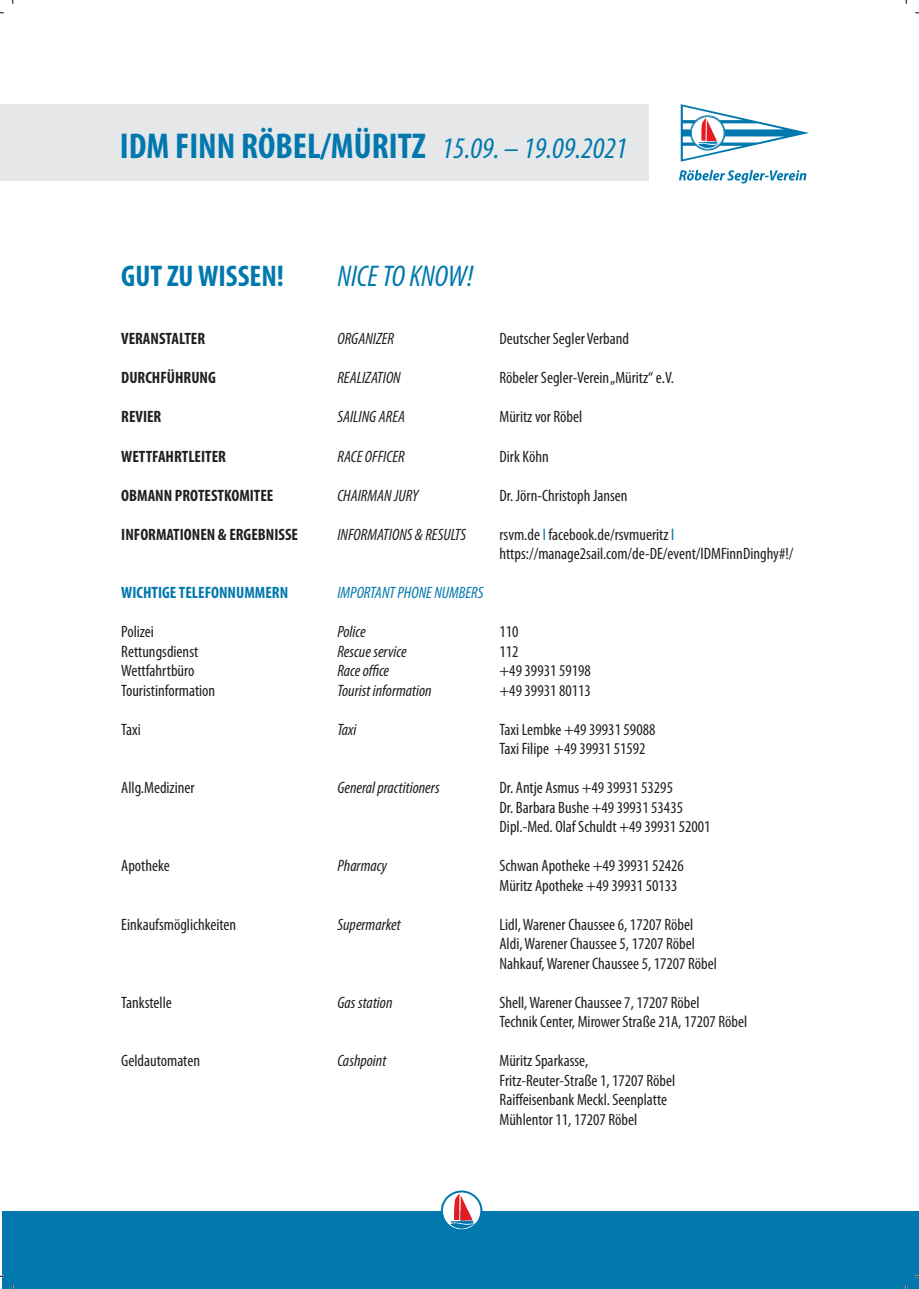
<style>
.page{position:relative;width:919px;height:1289px;background:#fff}
.page>*{position:absolute;margin:0;border:0;box-sizing:border-box;transform-origin:0 0}
.t1{font:700 condensed 36px "Myriad Pro";color:#0078ae}
.t2{font:700 condensed 30px "Myriad Pro";color:#0078ae}
.t3{font:italic condensed 30px "Myriad Pro";color:#0078ae}
.t4{font:condensed 16.5px/19.5px "Myriad Pro";color:#231f20}
.t5{font:italic condensed 16.5px "Myriad Pro";color:#231f20}
.t6{font:700 condensed 16.5px "Myriad Pro";color:#231f20}
.t7{font:700 condensed 16.5px "Myriad Pro";color:#0078ae}
.t8{font:italic condensed 16.5px "Myriad Pro";color:#0078ae}
.s1{font-weight:400;font-style:italic;font-size:30px}
.s2{color:#0078ae}
</style>
<div class="page">
<div style="left:0;top:104px;width:648px;height:77px;background:#e6e7e9"></div>
<svg style="left:680px;top:104px;width:129px;height:58px"></svg>
<svg style="left:679px;top:170px;width:127px;height:13px"></svg>
<div style="left:2px;top:1210px;width:916px;height:78px;background:#0078ae"></div>
<svg style="left:441px;top:1190px;width:41px;height:40px"></svg>
<h1 class="t1" style="left:120px;top:123px;width:509px">IDM FINN RÖBEL/MÜRITZ <span class="s1">15.09. – 19.09.2021</span></h1>
<h2 class="t2" style="left:121px;top:257px;width:164px">GUT ZU WISSEN!</h2>
<h2 class="t3" style="left:337px;top:258px;width:137px">NICE TO KNOW!</h2>
<p class="t6" style="left:121px;top:328px;width:85px">VERANSTALTER</p>
<p class="t5" style="left:337px;top:329px;width:58px">ORGANIZER</p>
<p class="t4" style="left:499px;top:329px;width:131px">Deutscher Segler Verband</p>
<p class="t6" style="left:121px;top:367px;width:96px">DURCHFÜHRUNG</p>
<p class="t5" style="left:337px;top:368px;width:65px">REALIZATION</p>
<p class="t4" style="left:499px;top:368px;width:176px">Röbeler Segler-Verein „Müritz“ e.V.</p>
<p class="t6" style="left:121px;top:406px;width:42px">REVIER</p>
<p class="t5" style="left:337px;top:407px;width:69px">SAILING AREA</p>
<p class="t4" style="left:499px;top:407px;width:84px">Müritz vor Röbel</p>
<p class="t6" style="left:121px;top:445px;width:106px">WETTFAHRTLEITER</p>
<p class="t5" style="left:337px;top:446px;width:69px">RACE OFFICER</p>
<p class="t4" style="left:499px;top:446px;width:51px">Dirk Köhn</p>
<p class="t6" style="left:121px;top:484px;width:154px">OBMANN PROTESTKOMITEE</p>
<p class="t5" style="left:337px;top:485px;width:83px">CHAIRMAN JURY</p>
<p class="t4" style="left:499px;top:485px;width:130px">Dr. Jörn-Christoph Jansen</p>
<p class="t6" style="left:121px;top:523px;width:178px">INFORMATIONEN &amp; ERGEBNISSE</p>
<p class="t5" style="left:337px;top:524px;width:130px">INFORMATIONS &amp; RESULTS</p>
<p class="t4" style="left:499px;top:524px;width:295px">rsvm.de <span class="s2">l</span> facebook.de/rsvmueritz <span class="s2">l </span>https://manage2sail.com/de-DE/event/IDMFinnDinghy#!/</p>
<p class="t7" style="left:121px;top:582px;width:168px">WICHTIGE TELEFONNUMMERN</p>
<p class="t8" style="left:337px;top:582px;width:148px">IMPORTANT PHONE NUMBERS</p>
<p class="t4" style="left:121px;top:621px;width:34px">Polizei</p>
<p class="t5" style="left:337px;top:621px;width:30px">Police</p>
<p class="t4" style="left:499px;top:621px;width:21px">110</p>
<p class="t4" style="left:121px;top:641px;width:79px">Rettungsdienst</p>
<p class="t5" style="left:337px;top:641px;width:71px">Rescue service</p>
<p class="t4" style="left:499px;top:641px;width:21px">112</p>
<p class="t4" style="left:121px;top:660px;width:75px">Wettfahrtbüro</p>
<p class="t5" style="left:337px;top:660px;width:53px">Race office</p>
<p class="t4" style="left:499px;top:660px;width:93px">+49 39931 59198</p>
<p class="t4" style="left:121px;top:680px;width:95px">Touristinformation</p>
<p class="t5" style="left:337px;top:680px;width:96px">Tourist information</p>
<p class="t4" style="left:499px;top:680px;width:93px">+49 39931 80113</p>
<p class="t4" style="left:121px;top:719px;width:21px">Taxi</p>
<p class="t5" style="left:337px;top:719px;width:20px">Taxi</p>
<p class="t4" style="left:499px;top:719px;width:157px">Taxi Lembke +49 39931 59088<br>Taxi Filipe +49 39931 51592</p>
<p class="t4" style="left:121px;top:777px;width:75px">Allg.Mediziner</p>
<p class="t5" style="left:337px;top:777px;width:104px">General practitioners</p>
<p class="t4" style="left:499px;top:777px;width:212px">Dr. Antje Asmus +49 39931 53295<br>Dr. Barbara Bushe +49 39931 53435<br>Dipl.-Med. Olaf Schuldt +49 39931 52001</p>
<p class="t4" style="left:121px;top:855px;width:50px">Apotheke</p>
<p class="t5" style="left:337px;top:855px;width:51px">Pharmacy</p>
<p class="t4" style="left:499px;top:855px;width:186px">Schwan Apotheke +49 39931 52426<br>Müritz Apotheke +49 39931 50133</p>
<p class="t4" style="left:121px;top:914px;width:116px">Einkaufsmöglichkeiten</p>
<p class="t5" style="left:337px;top:914px;width:65px">Supermarket</p>
<p class="t4" style="left:499px;top:914px;width:219px">Lidl, Warener Chaussee 6, 17207 Röbel<br>Aldi, Warener Chaussee 5, 17207 Röbel<br>Nahkauf, Warener Chaussee 5, 17207 Röbel</p>
<p class="t4" style="left:121px;top:992px;width:52px">Tankstelle</p>
<p class="t5" style="left:337px;top:992px;width:57px">Gas station</p>
<p class="t4" style="left:499px;top:992px;width:249px">Shell, Warener Chaussee 7, 17207 Röbel<br>Technik Center, Mirower Straße 21A, 17207 Röbel</p>
<p class="t4" style="left:121px;top:1050px;width:80px">Geldautomaten</p>
<p class="t5" style="left:337px;top:1050px;width:50px">Cashpoint</p>
<p class="t4" style="left:499px;top:1050px;width:177px">Müritz Sparkasse,<br>Fritz-Reuter-Straße 1, 17207 Röbel<br>Raiffeisenbank Meckl. Seenplatte<br>Mühlentor 11, 17207 Röbel</p>
</div>
